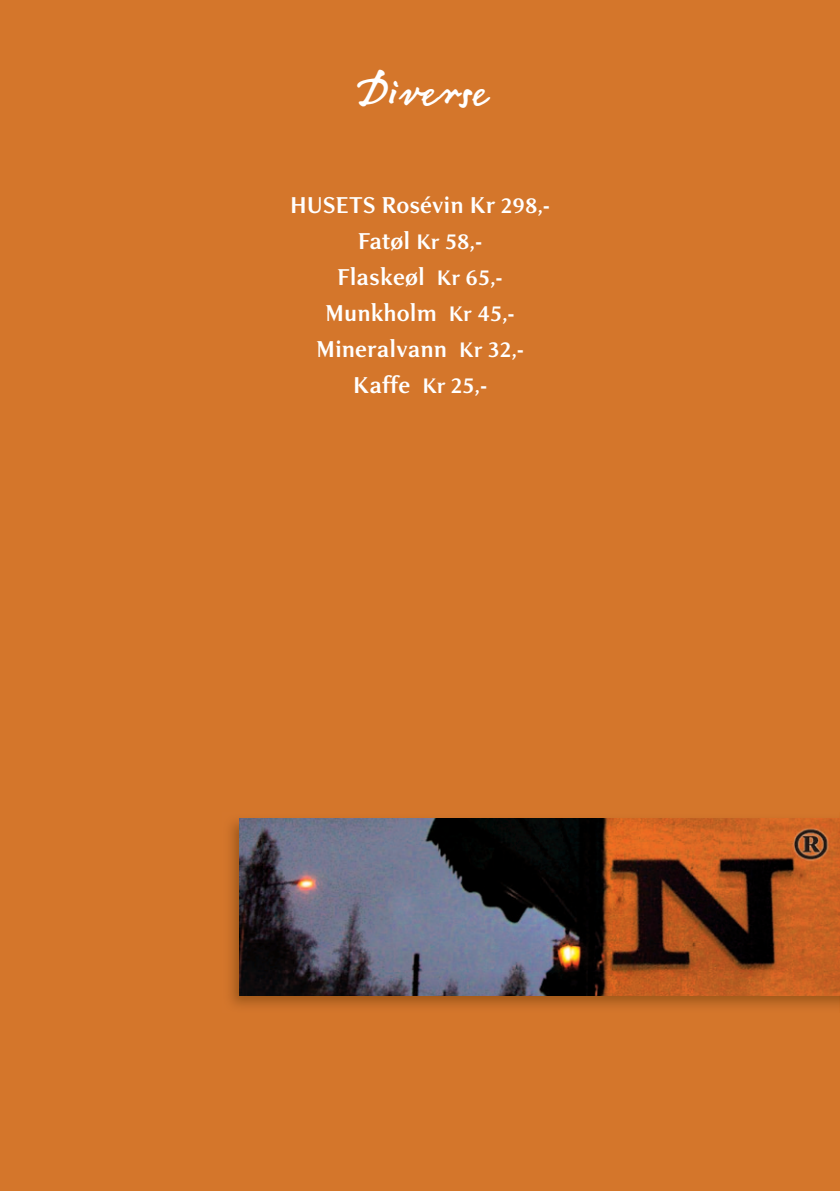
<style>
.page{position:relative;width:840px;height:1191px;background:#fff}
.page>*{position:absolute;margin:0;border:0;box-sizing:border-box;transform-origin:0 0}
.t1{font:46px "Linotype Notec";color:#fff}
.t2{font:700 24px/36px "New Age Condensed";color:#fff;text-align:center}
.t3{font:700 22px "New Age Condensed";color:#fff}
.s1{font-size:22px}
.s2{font-size:24px}
</style>
<div class="page">
<div style="left:0;top:0;width:839px;height:1191px;background:#d4762b"></div>
<img style="left:230px;top:818px;width:609px;height:189px">
<img style="left:240px;top:819px;width:599px;height:177px">
<h1 class="t1" style="left:354px;top:56px;width:134px">Diverse</h1>
<p class="t2" style="left:290px;top:187px;width:261px">HUSETS Rosévin Kr <span class="s1">298,-</span></p>
<p class="t3" style="left:358px;top:228px;width:125px"><span class="s2">Fatøl</span> Kr 58,-</p>
<p class="t2" style="left:316px;top:259px;width:209px">Flaskeøl <span class="s1">Kr 65,-<br></span>Munkholm <span class="s1">Kr 45,-<br></span>Mineralvann <span class="s1">Kr 32,-</span></p>
<p class="t3" style="left:353px;top:372px;width:135px"><span class="s2">Kaffe</span> Kr 25,-</p>
</div>
